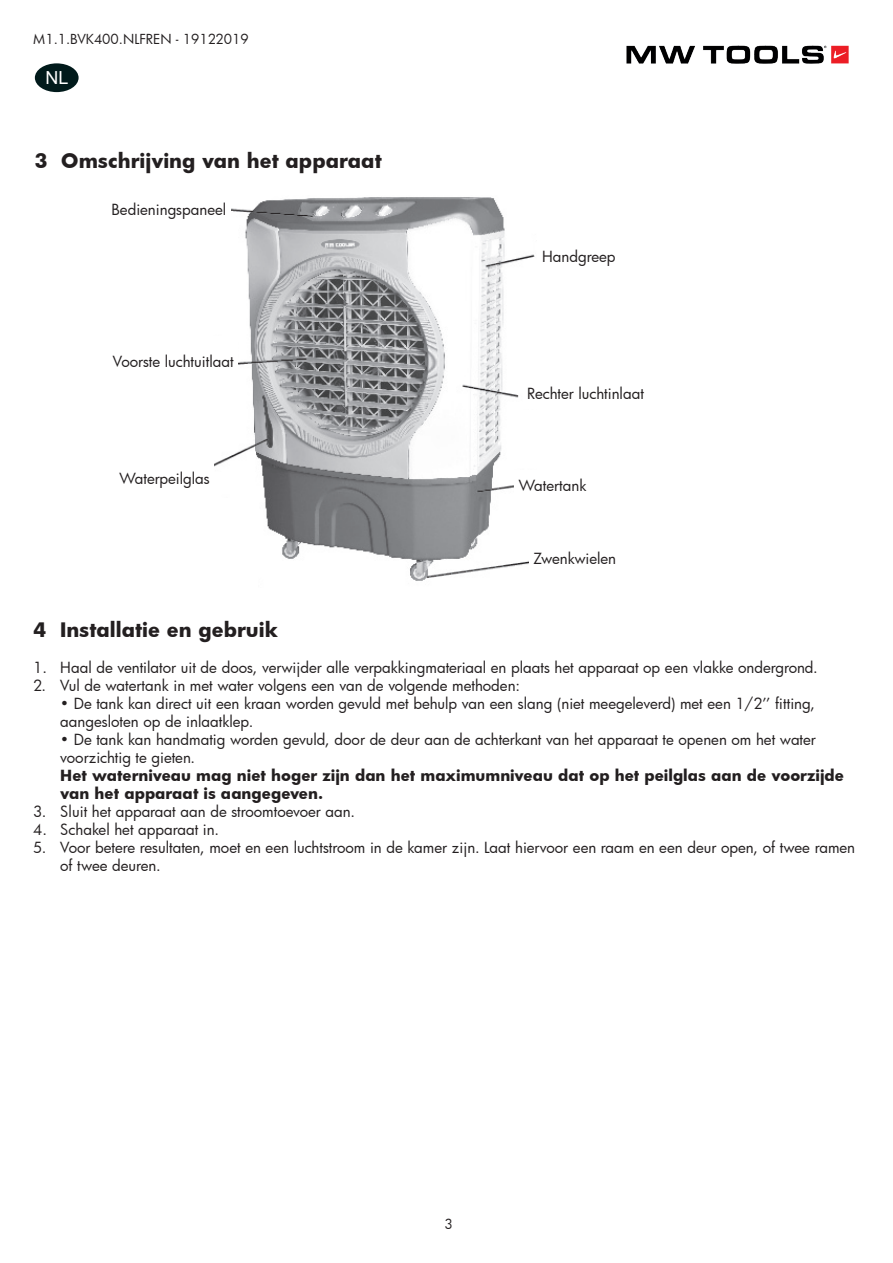
<style>
.page{position:relative;width:893px;height:1263px;background:#fff}
.page>*{position:absolute;margin:0;border:0;box-sizing:border-box;transform-origin:0 0}
.t1{font:700 19.5px "Futura";color:#231f20}
.t2{font:18px "Arial";color:#fff}
.t3{font:15px/18px "Futura";color:#231f20}
.t4{font:700 15px/18px "Futura";color:#231f20}
.t5{font:13.5px "Futura";color:#231f20}
</style>
<div class="page">
<div style="left:35px;top:63px;width:44px;height:29px;background:#011a1b;border-radius:50%"></div>
<img style="left:626px;top:45px;width:223px;height:19px">
<img style="left:214px;top:197px;width:321px;height:384px">
<div style="left:205px;top:498px;width:54px;height:22px;background:#fff"></div>
<div style="left:204px;top:567px;width:54px;height:22px;background:#fff"></div>
<div style="left:205px;top:472px;width:24px;height:21px;background:#fff"></div>
<div style="left:73px;top:194px;width:158px;height:30px;background:#fff"></div>
<div style="left:81px;top:337px;width:157px;height:48px;background:#fff"></div>
<div style="left:514px;top:470px;width:158px;height:30px;background:#fff"></div>
<div style="left:523px;top:379px;width:157px;height:29px;background:#fff"></div>
<div style="left:529px;top:544px;width:158px;height:29px;background:#fff"></div>
<p class="t5" style="left:33px;top:30px;width:217px">M1.1.BVK400.NLFREN - 19122019</p>
<p class="t2" style="left:46px;top:66px;width:25px">NL</p>
<h1 class="t1" style="left:34px;top:147px;width:349px">3 Omschrijving van het apparaat</h1>
<p class="t3" style="left:111px;top:200px;width:116px">Bedieningspaneel</p>
<p class="t3" style="left:113px;top:352px;width:122px">Voorste luchtuitlaat</p>
<p class="t3" style="left:542px;top:247px;width:75px">Handgreep</p>
<p class="t3" style="left:527px;top:385px;width:118px">Rechter luchtinlaat</p>
<p class="t3" style="left:119px;top:469px;width:92px">Waterpeilglas</p>
<p class="t3" style="left:519px;top:476px;width:69px">Watertank</p>
<p class="t3" style="left:534px;top:549px;width:84px">Zwenkwielen</p>
<h1 class="t1" style="left:33px;top:616px;width:246px">4 Installatie en gebruik</h1>
<p class="t3" style="left:33px;top:658px;width:786px">1. Haal de ventilator uit de doos, verwijder alle verpakkingmateriaal en plaats het apparaat op een vlakke ondergrond.</p>
<p class="t3" style="left:33px;top:676px;width:488px">2. Vul de watertank in met water volgens een van de volgende methoden:</p>
<p class="t3" style="left:60px;top:694px;width:756px">• De tank kan direct uit een kraan worden gevuld met behulp van een slang (niet meegeleverd) met een 1/2’’ fitting, aangesloten op de inlaatklep.</p>
<p class="t3" style="left:60px;top:730px;width:757px">• De tank kan handmatig worden gevuld, door de deur aan de achterkant van het apparaat te openen om het water voorzichtig te gieten.</p>
<p class="t4" style="left:60px;top:766px;width:785px">Het waterniveau mag niet hoger zijn dan het maximumniveau dat op het peilglas aan de voorzijde van het apparaat is aangegeven.</p>
<p class="t3" style="left:33px;top:802px;width:323px">3. Sluit het apparaat aan de stroomtoevoer aan.</p>
<p class="t3" style="left:33px;top:820px;width:187px">4. Schakel het apparaat in.</p>
<p class="t3" style="left:60px;top:838px;width:796px;text-indent:-27px">5. Voor betere resultaten, moet en een luchtstroom in de kamer zijn. Laat hiervoor een raam en een deur open, of twee ramen of twee deuren.</p>
<p class="t5" style="left:445px;top:1215px;width:10px">3</p>
</div>
